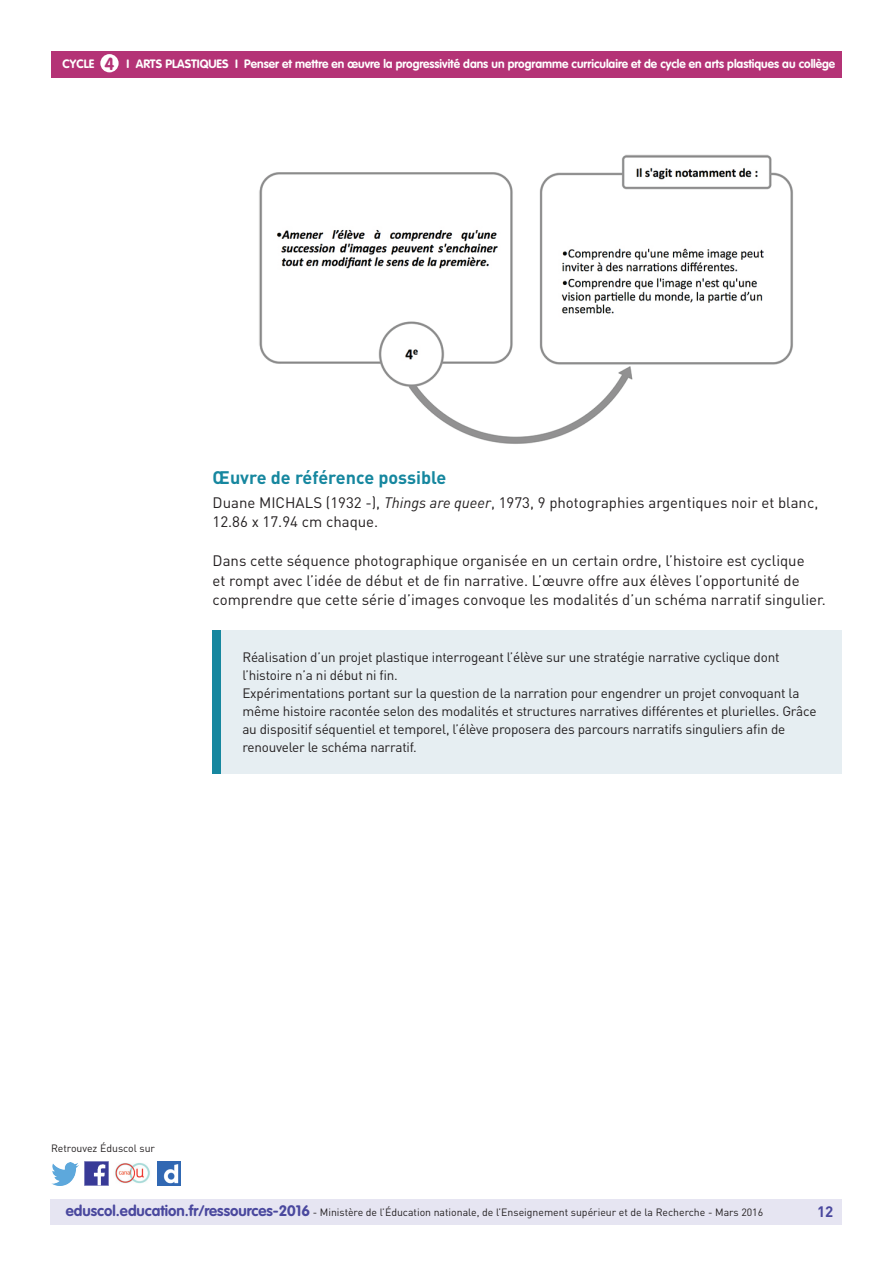
<style>
.page{position:relative;width:893px;height:1263px;background:#fff}
.page>*{position:absolute;margin:0;border:0;box-sizing:border-box;transform-origin:0 0}
.t1{font:700 18px "DIN Pro";color:#16879f}
.t2{font:15px/19.5px "DIN Pro";color:#231f20}
.t3{font:700 15px "DIN Pro";color:#4a489e}
.t4{font:13.5px/18px "DIN Pro";letter-spacing:-.015em;color:#231f20}
.t5{font:700 12px "VAG Rounded Std";color:#fff}
.t6{font:10.5px "DIN Pro";color:#231f20}
.s1{font-size:17.25px;color:#b43376}
.s2{font-style:italic}
.s3{font-family:"VAG Rounded Std";font-weight:700;font-size:15px;color:#4a489e}
</style>
<div class="page">
<div style="left:50px;top:1199px;width:791px;height:26px;background:#e6e5f2"></div>
<div style="left:51px;top:51px;width:791px;height:27px;background:#b43376"></div>
<div style="left:100px;top:54px;width:19px;height:18px;background:#fff;border-radius:50%"></div>
<img style="left:85px;top:1162px;width:23px;height:23px">
<img style="left:51px;top:1163px;width:28px;height:22px">
<img style="left:158px;top:1162px;width:22px;height:23px">
<img style="left:115px;top:1163px;width:35px;height:21px">
<img style="left:259px;top:154px;width:534px;height:290px">
<div style="left:213px;top:631px;width:629px;height:143px;background:#e6eef2"></div>
<div style="left:213px;top:631px;width:8px;height:143px;background:#16879f"></div>
<p class="t5" style="left:63px;top:57px;width:773px">CYCLE <span class="s1">4</span> I Arts plastiques I Penser et mettre en œuvre la progressivité dans un programme curriculaire et de cycle en arts plastiques au collège</p>
<h1 class="t1" style="left:213px;top:465px;width:235px">Œuvre de référence possible</h1>
<p class="t2" style="left:213px;top:492px;width:607px">Duane MICHALS (1932 -), <span class="s2">Things are queer</span>, 1973, 9 photographies argentiques noir et blanc,<br>12.86 x 17.94 cm chaque.</p>
<p class="t2" style="left:213px;top:551px;width:615px">Dans cette séquence photographique organisée en un certain ordre, l’histoire est cyclique<br>et rompt avec l’idée de début et de fin narrative. L’œuvre offre aux élèves l’opportunité de comprendre que cette série d’images convoque les modalités d’un schéma narratif singulier.</p>
<p class="t4" style="left:242px;top:648px;width:576px">Réalisation d’un projet plastique interrogeant l’élève sur une stratégie narrative cyclique dont l’histoire n’a ni début ni fin.<br>Expérimentations portant sur la question de la narration pour engendrer un projet convoquant la même histoire racontée selon des modalités et structures narratives différentes et plurielles. Grâce au dispositif séquentiel et temporel, l’élève proposera des parcours narratifs singuliers afin de renouveler le schéma narratif.</p>
<p class="t6" style="left:51px;top:1141px;width:106px">Retrouvez Éduscol sur</p>
<p class="t6" style="left:66px;top:1205px;width:699px"><span class="s3">eduscol.education.fr/ressources-2016</span> - Ministère de l’Éducation nationale, de l’Enseignement supérieur et de la Recherche - Mars 2016</p>
<p class="t3" style="left:817px;top:1201px;width:18px">12</p>
</div>
